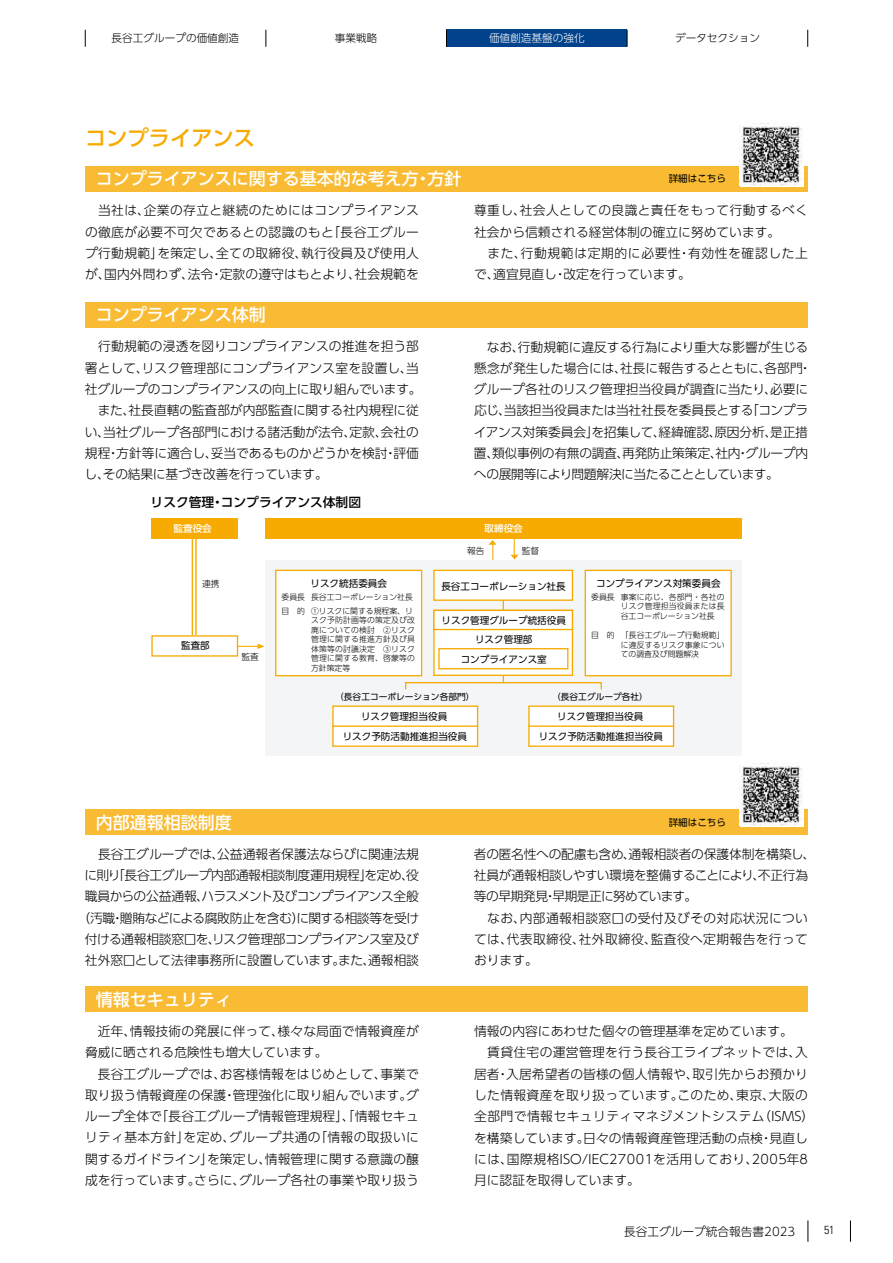
<style>
.page{position:relative;width:893px;height:1263px;background:#fff}
.page>*{position:absolute;margin:0;border:0;box-sizing:border-box;transform-origin:0 0}
.t1{font:500 21.3px "UD Shin Go Pr 6 N";color:#f7ab00}
.t2{font:500 16.95px "UD Shin Go Pr 6 N";color:#fff}
.t3{font:300 12.75px/21.3px "UD Shin Go Pr 6 N";color:#000}
.t4{font:300 12.75px/21.3px "UD Shin Go Pr 6 N";letter-spacing:-.02em;color:#000}
.t5{font:300 12.75px/21.3px "UD Shin Go Pr 6 N";letter-spacing:-.035em;color:#000;text-align:right}
.t6{font:300 12.75px/21.3px "UD Shin Go Pr 6 N";letter-spacing:.03em;color:#000}
.t7{font:500 12.75px "UD Shin Go Pr 6 N";color:#000}
.t8{font:300 11.7px "UD Shin Go Pr 6 N";color:#000}
.t9{font:300 condensed 11.7px "Univers LT Std";color:#000}
.t10{font:300 10.65px "UD Shin Go Pr 6 N";color:#000}
.t11{font:300 10.65px "UD Shin Go Pr 6 N";color:#fff}
.t12{font:9.6px/20.1px "UD Shin Go Pr 6 N";color:#000;text-align:center}
.t13{font:500 9.6px "UD Shin Go Pr 6 N";color:#fff}
.t14{font:8.7px "UD Shin Go Pr 6 N";color:#000}
.t15{font:300 8.7px "UD Shin Go Pr 6 N";color:#000}
.t16{font:300 7.8px/9.6px "UD Shin Go Pr 6 N";letter-spacing:.025em;color:#000;text-align:justify}
.t17{font:300 7.8px/14px "UD Shin Go Pr 6 N";color:#000}
</style>
<div class="page">
<svg style="left:488px;top:540px;width:9px;height:20px"></svg>
<div style="left:265px;top:560px;width:477px;height:195px;background:#f3f5f7"></div>
<div style="left:405px;top:682px;width:197px;height:8px;border:1px solid #f7ab00"></div>
<hr style="left:503px;top:580px;width:1px;height:102px;background:#f7ab00">
<svg style="left:511px;top:539px;width:8px;height:20px"></svg>
<svg style="left:238px;top:644px;width:27px;height:5px"></svg>
<div style="left:434px;top:570px;width:138px;height:30px;background:#fff"></div>
<div style="left:433px;top:570px;width:140px;height:31px;border:1px solid #f7ab00"></div>
<div style="left:276px;top:570px;width:146px;height:106px;background:#fff"></div>
<div style="left:275px;top:570px;width:147px;height:106px;border:1px solid #f7ab00"></div>
<div style="left:585px;top:570px;width:146px;height:106px;background:#fff"></div>
<div style="left:585px;top:570px;width:147px;height:106px;border:1px solid #f7ab00"></div>
<div style="left:434px;top:610px;width:138px;height:65px;background:#fff"></div>
<div style="left:433px;top:610px;width:140px;height:66px;border:1px solid #f7ab00"></div>
<div style="left:433px;top:610px;width:140px;height:20px;border:1px solid #f7ab00"></div>
<div style="left:333px;top:726px;width:145px;height:20px;background:#fff"></div>
<div style="left:332px;top:725px;width:146px;height:22px;border:1px solid #f7ab00"></div>
<div style="left:333px;top:706px;width:145px;height:20px;background:#fff"></div>
<div style="left:332px;top:705px;width:146px;height:22px;border:1px solid #f7ab00"></div>
<div style="left:265px;top:519px;width:477px;height:20px;background:#f7ab00"></div>
<div style="left:529px;top:726px;width:145px;height:20px;background:#fff"></div>
<div style="left:528px;top:725px;width:146px;height:22px;border:1px solid #f7ab00"></div>
<div style="left:529px;top:706px;width:145px;height:20px;background:#fff"></div>
<div style="left:528px;top:705px;width:146px;height:22px;border:1px solid #f7ab00"></div>
<hr style="left:195px;top:534px;width:2px;height:112px;background:#f7ab00">
<hr style="left:192px;top:534px;width:1px;height:112px;background:#f7ab00">
<div style="left:151px;top:519px;width:86px;height:20px;background:#f7ab00"></div>
<div style="left:152px;top:636px;width:85px;height:20px;background:#fff"></div>
<div style="left:438px;top:648px;width:130px;height:21px;border:1px solid #f7ab00"></div>
<div style="left:85px;top:302px;width:723px;height:25px;background:#f8bb33"></div>
<div style="left:85px;top:809px;width:723px;height:26px;background:#f8bb33"></div>
<div style="left:85px;top:986px;width:723px;height:26px;background:#f8bb33"></div>
<div style="left:85px;top:166px;width:723px;height:25px;background:#f8bb33"></div>
<div style="left:740px;top:123px;width:63px;height:64px;background:#fff"></div>
<img style="left:741px;top:123px;width:61px;height:63px">
<img style="left:740px;top:763px;width:62px;height:63px">
<div style="left:446px;top:30px;width:181px;height:17px;background:#00428b"></div>
<svg style="left:807px;top:30px;width:1px;height:17px"></svg>
<svg style="left:446px;top:30px;width:1px;height:17px"></svg>
<svg style="left:627px;top:30px;width:1px;height:17px"></svg>
<svg style="left:266px;top:30px;width:1px;height:17px"></svg>
<svg style="left:85px;top:30px;width:1px;height:17px"></svg>
<svg style="left:850px;top:1220px;width:1px;height:22px"></svg>
<svg style="left:808px;top:1220px;width:1px;height:22px"></svg>
<p class="t10" style="left:112px;top:30px;width:129px">長谷工グループの価値創造</p>
<p class="t10" style="left:335px;top:30px;width:44px">事業戦略</p>
<p class="t11" style="left:489px;top:30px;width:97px">価値創造基盤の強化</p>
<p class="t10" style="left:675px;top:30px;width:87px">データセクション</p>
<h1 class="t1" style="left:85px;top:121px;width:172px">コンプライアンス</h1>
<h2 class="t2" style="left:96px;top:165px;width:367px">コンプライアンスに関する基本的な考え方・方針</h2>
<p class="t12" style="left:669px;top:168px;width:59px">詳細はこちら</p>
<p class="t3" style="left:85px;top:199px;width:335px;text-align:justify">　当社は、企業の存立と継続のためにはコンプライアンスの徹底が必要不可欠であるとの認識のもと「長谷工グループ行動規範」を策定し、全ての取締役、執行役員及び使用人が、国内外問わず、法令・定款の遵守はもとより、社会規範を</p>
<h2 class="t2" style="left:96px;top:301px;width:172px">コンプライアンス体制</h2>
<p class="t3" style="left:85px;top:335px;width:338px">　行動規範の浸透を図りコンプライアンスの推進を担う部署として、リスク管理部にコンプライアンス室を設置し、当社グループのコンプライアンスの向上に取り組んでいます。　また、社長直轄の監査部が内部監査に関する社内規程に従い、当社グループ各部門における諸活動が法令、定款、会社の規程・方針等に適合し、妥当であるものかどうかを検討・評価し、その結果に基づき改善を行っています。</p>
<p class="t7" style="left:151px;top:492px;width:212px">リスク管理・コンプライアンス体制図</p>
<p class="t13" style="left:174px;top:521px;width:40px">監査役会</p>
<p class="t15" style="left:202px;top:577px;width:19px">連携</p>
<p class="t12" style="left:181px;top:635px;width:30px">監査部</p>
<p class="t15" style="left:242px;top:650px;width:19px">監査</p>
<p class="t12" style="left:310px;top:573px;width:78px">リスク統括委員会</p>
<p class="t17" style="left:282px;top:589px;width:133px">委員長 長谷工コーポレーション社長目　的 ①リスクに関する規程案、リ</p>
<p class="t16" style="left:311px;top:615px;width:105px">スク予防計画等の策定及び改廃についての検討　②リスク管理に関する推進方針及び具体策等の討議決定　③リスク管理に関する教育、啓蒙等の方針策定等</p>
<p class="t6" style="left:474px;top:199px;width:335px">尊重し、社会人としての良識と責任をもって行動するべく社会から信頼される経営体制の確立に努めています。<br>　また、行動規範は定期的に必要性・有効性を確認した上で、適宜見直し・改定を行っています。</p>
<p class="t4" style="left:474px;top:336px;width:339px">　なお、行動規範に違反する行為により重大な影響が生じる懸念が発生した場合には、社長に報告するとともに、各部門・グループ各社のリスク管理担当役員が調査に当たり、必要に応じ、当該担当役員または当社社長を委員長とする「コンプライアンス対策委員会」を招集して、経緯確認、原因分析、是正措置、類似事例の有無の調査、再発防止策策定、社内・グループ内への展開等により問題解決に当たることとしています。</p>
<p class="t13" style="left:485px;top:521px;width:40px">取締役会</p>
<p class="t15" style="left:467px;top:543px;width:19px">報告</p>
<p class="t15" style="left:522px;top:543px;width:19px">監督</p>
<p class="t12" style="left:441px;top:576px;width:126px">長谷工コーポレーション社長</p>
<p class="t12" style="left:442px;top:610px;width:126px;line-height:19.4px">リスク管理グループ統括役員リスク管理部<br>コンプライアンス室</p>
<p class="t12" style="left:596px;top:573px;width:126px">コンプライアンス対策委員会</p>
<p class="t16" style="left:621px;top:592px;width:105px;text-indent:-30px">委員長 事案に応じ、各部門・各社のリスク管理担当役員または長谷工コーポレーション社長</p>
<p class="t16" style="left:621px;top:630px;width:105px;text-indent:-30px">目　的 「長谷工グループ行動規範」に違反するリスク事象についての調査及び問題解決</p>
<p class="t14" style="left:335px;top:689px;width:141px">（長谷工コーポレーション各部門）</p>
<p class="t14" style="left:552px;top:689px;width:97px">（長谷工グループ各社）</p>
<h2 class="t2" style="left:96px;top:808px;width:138px">内部通報相談制度</h2>
<p class="t12" style="left:343px;top:706px;width:126px">リスク管理担当役員<br>リスク予防活動推進担当役員</p>
<p class="t12" style="left:539px;top:706px;width:126px">リスク管理担当役員<br>リスク予防活動推進担当役員</p>
<p class="t12" style="left:669px;top:812px;width:59px">詳細はこちら</p>
<p class="t5" style="left:77px;top:843px;width:343px">長谷工グループでは、公益通報者保護法ならびに関連法規<br>に則り「長谷工グループ内部通報相談制度運用規程」を定め、役職員からの公益通報、ハラスメント及びコンプライアンス全般（汚職・贈賄などによる腐敗防止を含む）に関する相談等を受け付ける通報相談窓口を、リスク管理部コンプライアンス室及び社外窓口として法律事務所に設置しています。また、通報相談</p>
<h2 class="t2" style="left:96px;top:985px;width:138px">情報セキュリティ</h2>
<p class="t3" style="left:85px;top:1020px;width:335px;text-indent:13px">近年、情報技術の発展に伴って、様々な局面で情報資産が脅威に晒される危険性も増大しています。<br>　長谷工グループでは、お客様情報をはじめとして、事業で取り扱う情報資産の保護・管理強化に取り組んでいます。グループ全体で「長谷工グループ情報管理規程」、「情報セキュリティ基本方針」を定め、グループ共通の「情報の取扱いに関するガイドライン」を策定し、情報管理に関する意識の醸成を行っています。さらに、グループ各社の事業や取り扱う</p>
<p class="t3" style="left:474px;top:843px;width:343px">者の匿名性への配慮も含め、通報相談者の保護体制を構築し、社員が通報相談しやすい環境を整備することにより、不正行為等の早期発見・早期是正に努めています。<br>　なお、内部通報相談窓口の受付及びその対応状況については、代表取締役、社外取締役、監査役へ定期報告を行っております。</p>
<p class="t3" style="left:474px;top:1020px;width:342px">情報の内容にあわせた個々の管理基準を定めています。<br>　賃貸住宅の運営管理を行う長谷工ライブネットでは、入居者・入居希望者の皆様の個人情報や、取引先からお預かりした情報資産を取り扱っています。このため、東京、大阪の全部門で情報セキュリティマネジメントシステム（ISMS）を構築しています。日々の情報資産管理活動の点検・見直しには、国際規格ISO/IEC27001を活用しており、2005年8月に認証を取得しています。</p>
<p class="t8" style="left:624px;top:1221px;width:172px">長谷工グループ統合報告書2023</p>
<p class="t9" style="left:824px;top:1223px;width:12px">51</p>
</div>
